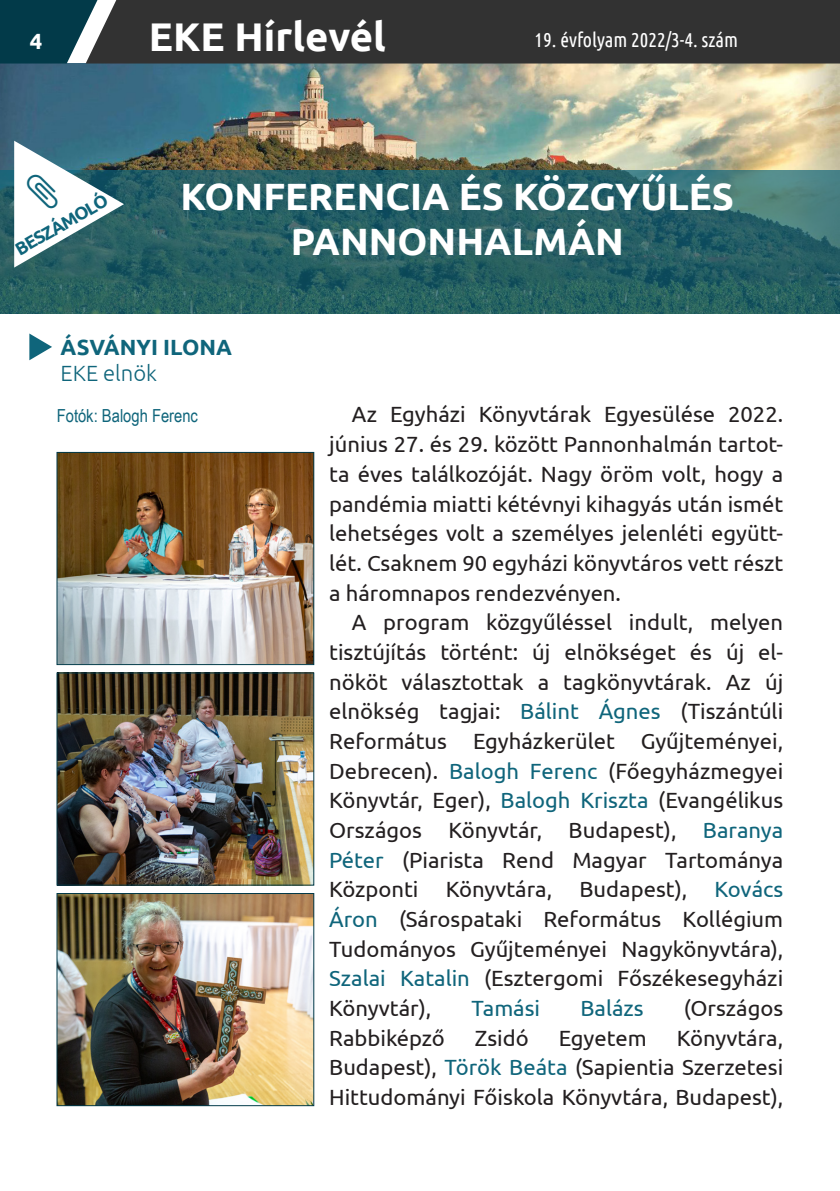
<style>
.page{position:relative;width:840px;height:1191px;background:#fff}
.page>*{position:absolute;margin:0;border:0;box-sizing:border-box;transform-origin:0 0}
.t1{font:700 40px "Ubuntu";color:#fff}
.EKE_cím{font:700 38px "Ubuntu";color:#fff}
.EKE_alap{font:22px/29.6px "Ubuntu";color:#231f20;text-align:justify}
.EKE_alap-2{font:22px "Ubuntu";color:#0f657b}
.EKE_szerzo{font:700 22px "Ubuntu";color:#0f657b}
.Eke_titulus{font:300 22px "Ubuntu";color:#0f657b}
.t2{font:700 22px "Ubuntu";color:#fff}
.t3{font:20px "Ubuntu Condensed";color:#fff}
.Lábjegyzet{font:18px "Arial Narrow";color:#0f657b}
.Lábjegyzet-2{font:700 18px "Ubuntu";color:#0f657b}
.s1{color:#0f657b}
</style>
<div class="page">
<img style="left:0;top:63px;width:839px;height:107px">
<div style="left:207px;top:0;width:632px;height:63px;background:#323232"></div>
<svg style="left:0;top:0;width:207px;height:63px;background:#31474d"></svg>
<img style="left:59px;top:454px;width:253px;height:209px">
<div style="left:57px;top:452px;width:257px;height:213px;border:1px solid #023a49"></div>
<img style="left:59px;top:674px;width:253px;height:209px">
<div style="left:57px;top:672px;width:257px;height:213px;border:1px solid #023a49"></div>
<img style="left:59px;top:895px;width:253px;height:209px">
<div style="left:57px;top:893px;width:257px;height:213px;border:1px solid #023a49"></div>
<svg style="left:29px;top:333px;width:23px;height:27px"></svg>
<svg style="left:0;top:170px;width:839px;height:143px;background:#296165"></svg>
<svg style="left:14px;top:141px;width:110px;height:127px"></svg>
<p class="t2" style="left:30px;top:28px;width:14px">4</p>
<h1 class="t1" style="left:149px;top:12px;width:238px">EKE Hírlevél</h1>
<p class="t3" style="left:534px;top:28px;width:205px">19. évfolyam 2022/3-4. szám</p>
<p class="Lábjegyzet-2" style="left:11px;top:241px;width:105px;rotate:-30deg">BESZÁMOLÓ</p>
<p class="EKE_cím" style="left:180px;top:173px;width:554px">KONFERENCIA ÉS KÖZGYŰLÉS</p>
<p class="EKE_cím" style="left:290px;top:219px;width:334px">PANNONHALMÁN</p>
<p class="EKE_szerzo" style="left:61px;top:334px;width:173px">ÁSVÁNYI ILONA</p>
<p class="Eke_titulus" style="left:61px;top:360px;width:98px">EKE elnök</p>
<p class="Lábjegyzet" style="left:57px;top:402px;width:143px">Fotók: Balogh Ferenc</p>
<p class="EKE_alap" style="left:329px;top:399px;width:455px;text-indent:23px">Az Egyházi Könyvtárak Egyesülése 2022. június 27. és 29. között Pannonhalmán tartot&shy;ta éves találkozóját. Nagy öröm volt, hogy a pandémia miatti kétévnyi kihagyás után ismét lehetséges volt a személyes jelenléti együtt&shy;lét. Csaknem 90 egyházi könyvtáros vett részt a háromnapos rendezvényen.</p>
<p class="EKE_alap" style="left:329px;top:607px;width:455px;text-indent:23px">A program közgyűléssel indult, melyen tisztújítás történt: új elnökséget és új el&shy;nököt választottak a tagkönyvtárak. Az új elnökség tagjai: <span class="s1">Bálint Ágnes</span> (Tiszántúli Református Egyházkerület Gyűjteményei, Debrecen). <span class="s1">Balogh Ferenc</span> (Főegyházmegyei Könyvtár, Eger), <span class="s1">Balogh Kriszta</span> (Evangélikus Országos Könyvtár, Budapest), <span class="s1">Baranya Péter</span> (Piarista Rend Magyar Tartománya Központi Könyvtára, Budapest), <span class="s1">Kovács Áron</span> (Sárospataki Református Kollégium Tudományos Gyűjteményei Nagykönyvtára), <span class="s1">Szalai Katalin</span> (Esztergomi Főszékesegyházi Könyvtár),</p>
<p class="EKE_alap-2" style="left:471px;top:995px;width:70px">Tamási</p>
<p class="EKE_alap-2" style="left:580px;top:995px;width:65px">Balázs</p>
<p class="EKE_alap" style="left:683px;top:992px;width:101px">(Országos</p>
<p class="EKE_alap" style="left:329px;top:1022px;width:117px">Rabbiképző</p>
<p class="EKE_alap" style="left:474px;top:1022px;width:55px">Zsidó</p>
<p class="EKE_alap" style="left:558px;top:1022px;width:89px">Egyetem</p>
<p class="EKE_alap" style="left:329px;top:1022px;width:455px;text-indent:347px">Könyvtára, Budapest), <span class="s1">Török Beáta</span> (Sapientia Szerzetesi Hittudományi Főiskola Könyvtára, Budapest),</p>
</div>
